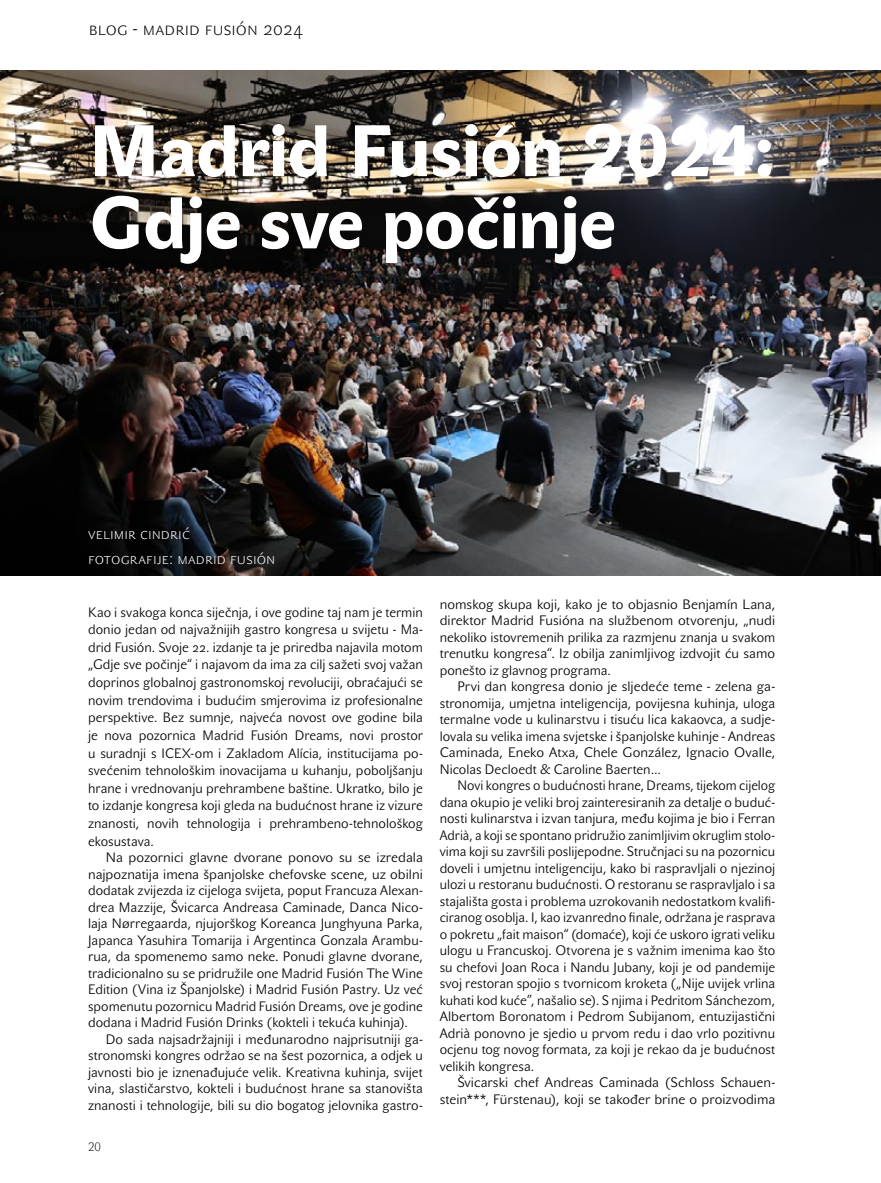
<style>
.page{position:relative;width:881px;height:1183px;background:#fff}
.page>*{position:absolute;margin:0;border:0;box-sizing:border-box;transform-origin:0 0}
.t1{font:72px/72px "John Sans Heavy Pro";letter-spacing:-.01em;color:#fff}
.t2{font:19.5px "John Sans White Pro";color:#000}
.t3{font:16.5px/25px "John Sans White Pro";letter-spacing:.01em;color:#fff}
.t4{font:13.5px/16.5px "John Sans Lite Pro";letter-spacing:.005em;color:#000;text-align:justify}
.t5{font:13.5px/16.5px "John Sans Lite Pro";letter-spacing:.005em;color:#000;text-align:justify;scale:.95 1}
.t6{font:12px "John Sans White Pro";color:#000}
</style>
<div class="page">
<img style="left:0;top:70px;width:880px;height:505px">
<h2 class="t2" style="left:89px;top:17px;width:216px">blog - madrid fusión 2024</h2>
<h1 class="t1" style="left:89px;top:116px;width:687px">Madrid Fusión 2024:<br>Gdje sve počinje</h1>
<p class="t3" style="left:88px;top:520px;width:189px">velimir cindrić fotografije: madrid fusión</p>
<p class="t4" style="left:88px;top:603px;width:336px;line-height:17.5px">Kao i svakoga konca siječnja, i ove godine taj nam je termin donio jedan od najvažnijih gastro kongresa u svijetu - Ma&shy;drid Fusión. Svoje 22. izdanje ta je priredba najavila motom „Gdje sve počinje“ i najavom da ima za cilj sažeti svoj važan doprinos globalnoj gastronomskoj revoluciji, obraćajući se novim trendovima i budućim smjerovima iz profesionalne perspektive. Bez sumnje, najveća novost ove godine bila je nova pozornica Madrid Fusión Dreams, novi prostor u suradnji s ICEX-om i Zakladom Alícia, institucijama po&shy;svećenim tehnološkim inovacijama u kuhanju, poboljšanju hrane i vrednovanju prehrambene baštine. Ukratko, bilo je to izdanje kongresa koji gleda na budućnost hrane iz vizure znanosti, novih tehnologija i prehrambeno-tehnološkog ekosustava.</p>
<p class="t4" style="left:88px;top:849px;width:336px;text-indent:18px">Na pozornici glavne dvorane ponovo su se izredala najpoznatija imena španjolske chefovske scene, uz obilni dodatak zvijezda iz cijeloga svijeta, poput Francuza Alexan&shy;drea Mazzije, Švicarca Andreasa Caminade, Danca Nico&shy;laja Nørregaarda, njujorškog Koreanca Junghyuna Parka, Japanca Yasuhira Tomarija i Argentinca Gonzala Arambu&shy;rua, da spomenemo samo neke. Ponudi glavne dvorane, tradicionalno su se pridružile one Madrid Fusión The Wine Edition (Vina iz Španjolske) i Madrid Fusión Pastry. Uz već spomenutu pozornicu Madrid Fusión Dreams, ove je godine dodana i Madrid Fusión Drinks (kokteli i tekuća kuhinja).</p>
<p class="t4" style="left:88px;top:1030px;width:336px;text-indent:18px">Do sada najsadržajniji i međunarodno najprisutniji ga&shy;stronomski kongres održao se na šest pozornica, a odjek u javnosti bio je iznenađujuće velik. Kreativna kuhinja, svijet vina, slastičarstvo, kokteli i budućnost hrane sa stanovišta znanosti i tehnologije, bili su dio bogatog jelovnika gastro-</p>
<p class="t6" style="left:88px;top:1139px;width:14px">20</p>
<p class="t4" style="left:439px;top:595px;width:337px">nomskog skupa koji, kako je to objasnio Benjamín Lana, direktor Madrid Fusióna na službenom otvorenju, „nudi nekoliko istovremenih prilika za razmjenu znanja u svakom trenutku kongresa“. Iz obilja zanimljivog izdvojit ću samo ponešto iz glavnog programa.</p>
<p class="t4" style="left:439px;top:678px;width:337px;text-indent:18px">Prvi dan kongresa donio je sljedeće teme - zelena ga&shy;stronomija, umjetna inteligencija, povijesna kuhinja, uloga termalne vode u kulinarstvu i tisuću lica kakaovca, a sudje&shy;lovala su velika imena svjetske i španjolske kuhinje - Andreas Caminada, Eneko Atxa, Chele González, Ignacio Ovalle, Nicolas Decloedt &amp; Caroline Baerten…</p>
<p class="t5" style="left:439px;top:777px;width:354px;text-indent:18px">Novi kongres o budućnosti hrane, Dreams, tijekom cijelog dana okupio je veliki broj zainteresiranih za detalje o buduć&shy;nosti kulinarstva i izvan tanjura, među kojima je bio i Ferran Adrià, a koji se spontano pridružio zanimljivim okruglim stolo&shy;vima koji su završili poslijepodne. Stručnjaci su na pozornicu doveli i umjetnu inteligenciju, kako bi raspravljali o njezinoj ulozi u restoranu budućnosti. O restoranu se raspravljalo i sa stajališta gosta i problema uzrokovanih nedostatkom kvalifi&shy;ciranog osoblja. I, kao izvanredno finale, održana je rasprava o pokretu „fait maison“ (domaće), koji će uskoro igrati veliku ulogu u Francuskoj. Otvorena je s važnim imenima kao što su chefovi Joan Roca i Nandu Jubany, koji je od pandemije svoj restoran spojio s tvornicom kroketa („Nije uvijek vrlina kuhati kod kuće”, našalio se). S njima i Pedritom Sánchezom, Albertom Boronatom i Pedrom Subijanom, entuzijastični Adrià ponovno je sjedio u prvom redu i dao vrlo pozitivnu ocjenu tog novog formata, za koji je rekao da je budućnost velikih kongresa.</p>
<p class="t4" style="left:439px;top:1074px;width:337px;text-align:right">Švicarski chef Andreas Caminada (Schloss Schauen&shy;stein***, Fürstenau), koji se također brine o proizvodima</p>
</div>
